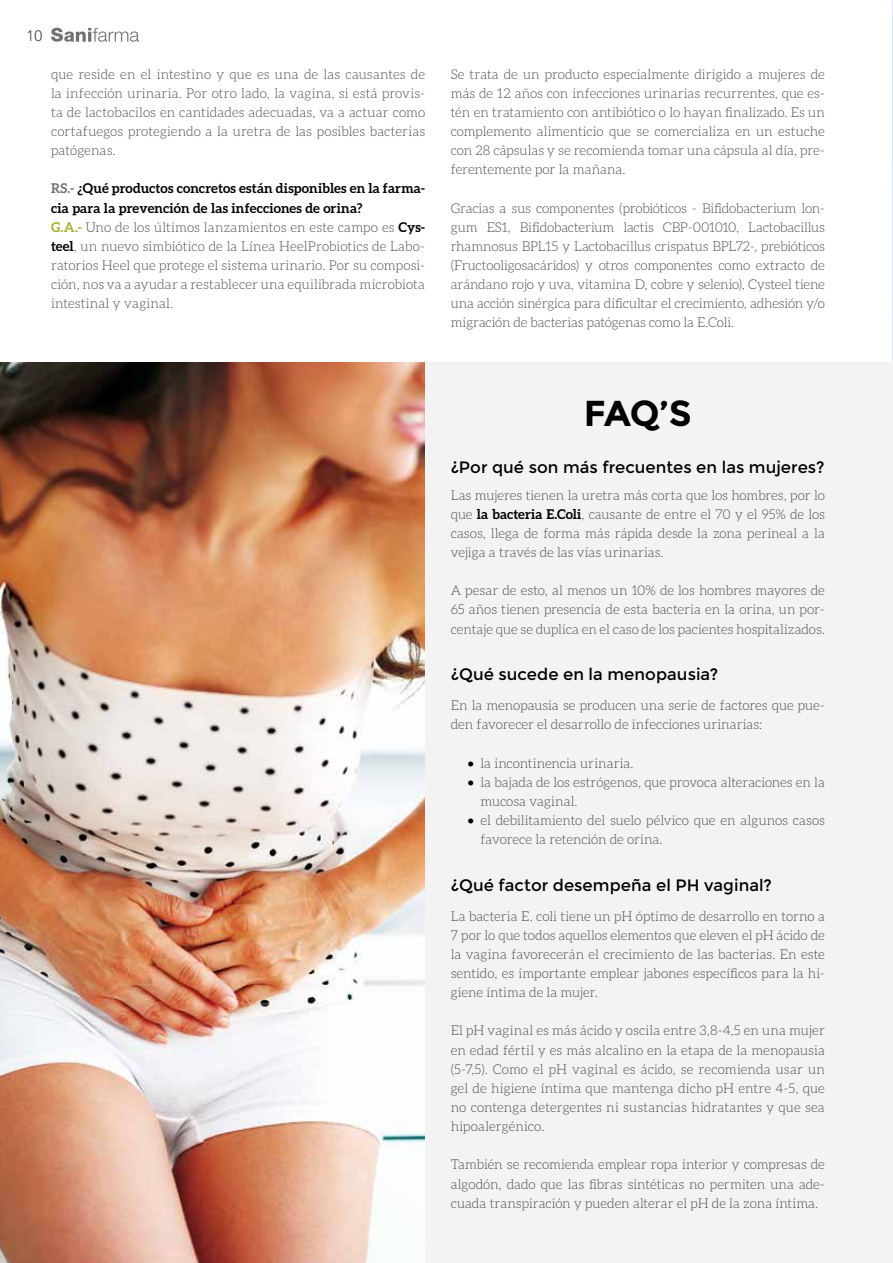
<style>
.page{position:relative;width:893px;height:1263px;background:#fff}
.page>*{position:absolute;margin:0;border:0;box-sizing:border-box;transform-origin:0 0}
.t1{font:700 36px "Montserrat";color:#000}
.t2{font:16.5px "Montserrat";letter-spacing:.005em;color:#000}
.t3{font:300 15px "Avenir LT Std";color:#3e3d40}
.t4{font:300 13.5px/19.2px "Aleo";color:#4b4b4d;text-align:justify}
.s1{font-weight:700;color:#707172}
.s2{font-weight:700;color:#000}
.s3{font-weight:700;color:#a5af2b}
.s4{font-weight:400;color:#000}
</style>
<div class="page">
<svg style="left:51px;top:28px;width:88px;height:14px"></svg>
<img style="left:892px;top:0;width:1px;height:362px">
<div style="left:0;top:362px;width:893px;height:901px;background:#f3f3f4"></div>
<img style="left:0;top:362px;width:424px;height:901px">
<p class="t3" style="left:27px;top:27px;width:17px">10</p>
<p class="t4" style="left:51px;top:64px;width:376px">que reside en el intestino y que es una de las causantes de la infección urinaria. Por otro lado, la vagina, si está provis&shy;ta de lactobacilos en cantidades adecuadas, va a actuar como cortafuegos protegiendo a la uretra de las posibles bacterias patógenas.</p>
<p class="t4" style="left:51px;top:179px;width:376px;text-align:left"><span class="s1">RS.-</span> <span class="s2">¿Qué productos concretos están disponibles en la farma&shy;cia para la prevención de las infecciones de orina?<br></span><span class="s3">G.A.-</span> Uno de los últimos lanzamientos en este campo es <span class="s2">Cys&shy;teel</span>, un nuevo simbiótico de la Línea HeelProbiotics de Labo&shy;ratorios Heel que protege el sistema urinario. Por su composi&shy;ción, nos va a ayudar a restablecer una equilibrada microbiota intestinal y vaginal.</p>
<p class="t4" style="left:451px;top:64px;width:376px">Se trata de un producto especialmente dirigido a mujeres de más de 12 años con infecciones urinarias recurrentes, que es&shy;tén en tratamiento con antibiótico o lo hayan finalizado. Es un complemento alimenticio que se comercializa en un estuche con 28 cápsulas y se recomienda tomar una cápsula al día, pre&shy;ferentemente por la mañana.</p>
<p class="t4" style="left:451px;top:198px;width:376px">Gracias a sus componentes (probióticos - Bifidobacterium lon&shy;gum ES1, Bifidobacterium lactis CBP-001010, Lactobacillus rhamnosus BPL15 y Lactobacillus crispatus BPL72-, prebióticos (Fructooligosacáridos) y otros componentes como extracto de arándano rojo y uva, vitamina D, cobre y selenio), Cysteel tiene una acción sinérgica para dificultar el crecimiento, adhesión y/o migración de bacterias patógenas como la E.Coli.</p>
<h1 class="t1" style="left:584px;top:392px;width:110px">FAQ’S</h1>
<p class="t2" style="left:451px;top:457px;width:375px">¿Por qué son más frecuentes en las mujeres?</p>
<p class="t4" style="left:451px;top:485px;width:376px">Las mujeres tienen la uretra más corta que los hombres, por lo que <span class="s2">la bacteria E.Coli</span>, causante de entre el 70 y el 95% de los casos, llega de forma más rápida desde la zona perineal a la vejiga a través de las vías urinarias.</p>
<p class="t4" style="left:451px;top:581px;width:376px">A pesar de esto, al menos un 10% de los hombres mayores de 65 años tienen presencia de esta bacteria en la orina, un por&shy;centaje que se duplica en el caso de los pacientes hospitalizados.</p>
<p class="t2" style="left:451px;top:665px;width:269px">¿Qué sucede en la menopausia?</p>
<p class="t4" style="left:451px;top:696px;width:376px">En la menopausia se producen una serie de factores que pue&shy;den favorecer el desarrollo de infecciones urinarias:</p>
<p class="t4" style="left:468px;top:753px;width:167px"><span class="s4">•</span> la incontinencia urinaria.</p>
<p class="t4" style="left:480px;top:772px;width:346px;text-indent:-13px"><span class="s4">•</span> la bajada de los estrógenos, que provoca alteraciones en la mucosa vaginal.</p>
<p class="t4" style="left:480px;top:810px;width:346px;text-indent:-13px"><span class="s4">•</span> el debilitamiento del suelo pélvico que en algunos casos favorece la retención de orina.</p>
<p class="t2" style="left:451px;top:875px;width:323px">¿Qué factor desempeña el PH vaginal?</p>
<p class="t4" style="left:451px;top:906px;width:376px">La bacteria E. coli tiene un pH óptimo de desarrollo en torno a 7 por lo que todos aquellos elementos que eleven el pH ácido de la vagina favorecerán el crecimiento de las bacterias. En este sentido, es importante emplear jabones específicos para la hi&shy;giene íntima de la mujer.</p>
<p class="t4" style="left:451px;top:1021px;width:376px">El pH vaginal es más ácido y oscila entre 3,8-4,5 en una mujer en edad fértil y es más alcalino en la etapa de la menopausia (5-7,5). Como el pH vaginal es ácido, se recomienda usar un gel de higiene íntima que mantenga dicho pH entre 4-5, que no contenga detergentes ni sustancias hidratantes y que sea hipoalergénico.</p>
<p class="t4" style="left:451px;top:1155px;width:376px">También se recomienda emplear ropa interior y compresas de algodón, dado que las fibras sintéticas no permiten una ade&shy;cuada transpiración y pueden alterar el pH de la zona íntima.</p>
</div>
